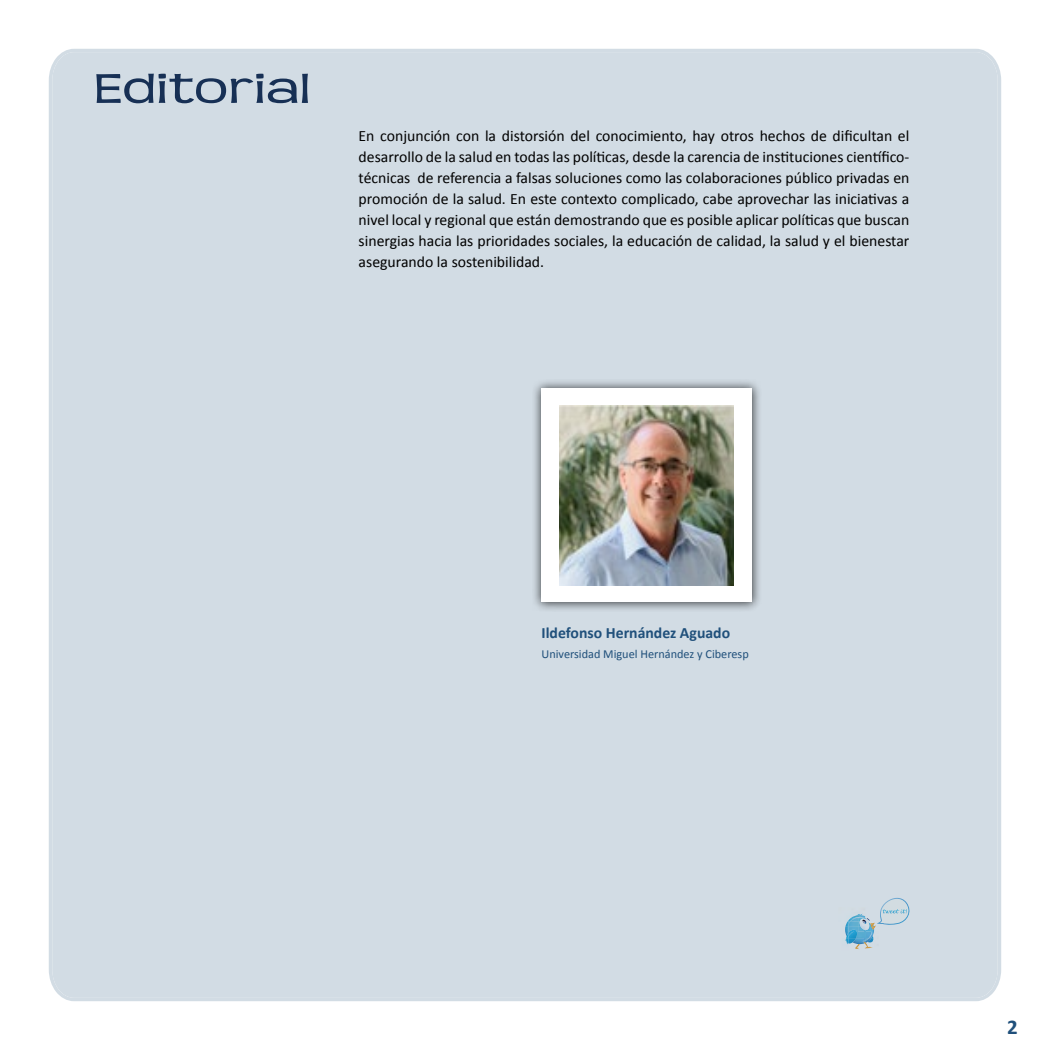
<style>
.page{position:relative;width:1050px;height:1050px;background:#fff}
.page>*{position:absolute;margin:0;border:0;box-sizing:border-box;transform-origin:0 0}
.t1{font:43.75px "Teen";color:#173055;scale:1.29 1}
.t2{font:700 21px "Calibri";color:#20507b}
.t3{font:15.75px/21px "Calibri";color:#000;text-align:justify}
.t4{font:700 15.75px "Calibri";color:#20507b}
.t5{font:12.25px "Calibri";color:#20507b}
</style>
<div class="page">
<div style="left:49px;top:49px;width:952px;height:952px;background:#d2dce4"></div>
<img style="left:838px;top:907px;width:4px;height:15px">
<img style="left:838px;top:938px;width:4px;height:12px">
<img style="left:838px;top:922px;width:4px;height:16px">
<svg style="left:842px;top:898px;width:71px;height:53px;background:#b8d0dd"></svg>
<div style="left:532px;top:380px;width:229px;height:232px;background:#000;opacity:.75"></div>
<div style="left:542px;top:389px;width:210px;height:213px;background:#fff"></div>
<img style="left:560px;top:405px;width:174px;height:180px">
<h1 class="t1" style="left:94px;top:62px;width:169px">Editorial</h1>
<p class="t3" style="left:359px;top:125px;width:552px">En conjunción con la distorsión del conocimiento, hay otros hechos de dificultan el desarrollo de la salud en todas las políticas, desde la carencia de instituciones científico&shy;técnicas de referencia a falsas soluciones como las colaboraciones público privadas en promoción de la salud. En este contexto complicado, cabe aprovechar las iniciativas a nivel local y regional que están demostrando que es posible aplicar políticas que buscan sinergias hacia las prioridades sociales, la educación de calidad, la salud y el bienestar asegurando la sostenibilidad.</p>
<p class="t4" style="left:542px;top:623px;width:190px">Ildefonso Hernández Aguado</p>
<p class="t5" style="left:542px;top:646px;width:209px">Universidad Miguel Hernández y Ciberesp</p>
<h2 class="t2" style="left:1007px;top:1013px;width:12px">2</h2>
</div>
